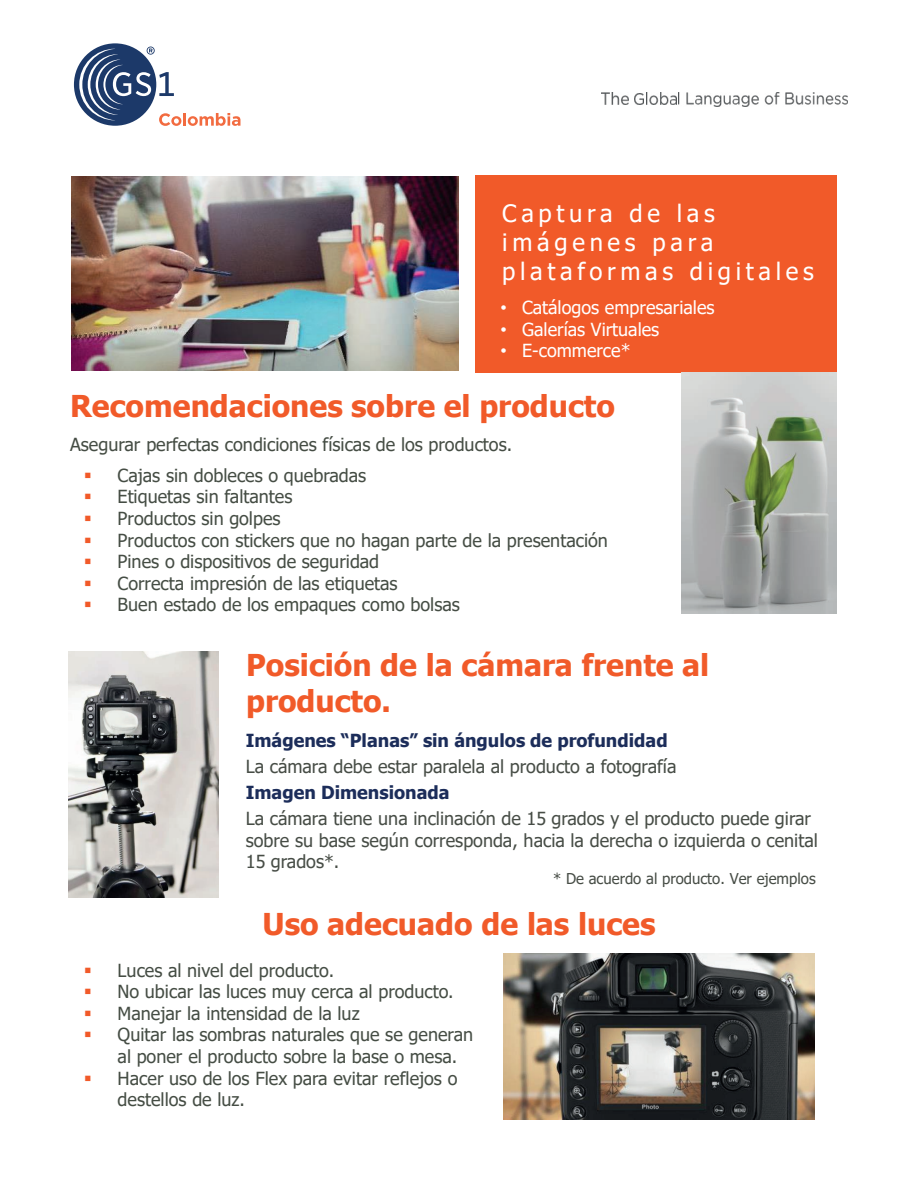
<style>
.page{position:relative;width:918px;height:1188px;background:#fff}
.page>*{position:absolute;margin:0;border:0;box-sizing:border-box;transform-origin:0 0}
.t1{font:700 30px/36px "Tahoma";color:#f15a29}
.t2{font:24px/28.8px "Tahoma";letter-spacing:.195em;color:#fff}
.t3{font:18px/21.6px "Tahoma";color:#454d44}
.t4{font:18px/21.6px "Tahoma";color:#474d46}
.t5{font:700 18px "Tahoma";color:#1c2d5a}
.t6{font:18px "Tahoma";color:#fff}
.t7{font:15px "Tahoma";color:#474d46}
.s1{font-family:"Arial"}
.s2{color:#f15a29}
</style>
<div class="page">
<img style="left:72px;top:176px;width:387px;height:194px">
<div style="left:475px;top:175px;width:362px;height:197px;background:#f15a29"></div>
<img style="left:681px;top:372px;width:156px;height:242px">
<img style="left:69px;top:651px;width:149px;height:246px">
<div style="left:74px;top:43px;width:82px;height:83px;background:#1c3969;border-radius:50%"></div>
<svg style="left:79px;top:47px;width:161px;height:79px"></svg>
<img style="left:504px;top:953px;width:310px;height:167px">
<img style="left:602px;top:93px;width:26px;height:11px">
<svg style="left:634px;top:93px;width:10px;height:11px"></svg>
<img style="left:646px;top:93px;width:30px;height:11px">
<img style="left:679px;top:93px;width:169px;height:13px">
<h2 class="t2" style="left:502px;top:200px;width:313px">Captura de las imágenes para plataformas digitales</h2>
<p class="t6" style="left:501px;top:295px;width:216px"><span class="s1">•</span> Catálogos empresariales</p>
<p class="t6" style="left:501px;top:317px;width:160px"><span class="s1">•</span> Galerías Virtuales</p>
<p class="t6" style="left:501px;top:339px;width:132px"><span class="s1">•</span> E-commerce*</p>
<h1 class="t1" style="left:70px;top:389px;width:546px">Recomendaciones sobre el producto</h1>
<p class="t3" style="left:70px;top:435px;width:444px">Asegurar perfectas condiciones físicas de los productos.</p>
<p class="t3" style="left:84px;top:465px;width:284px"><span class="s2">▪</span> Cajas sin dobleces o quebradas</p>
<p class="t3" style="left:84px;top:487px;width:210px"><span class="s2">▪</span> Etiquetas sin faltantes</p>
<p class="t3" style="left:84px;top:509px;width:198px"><span class="s2">▪</span> Productos sin golpes</p>
<p class="t3" style="left:84px;top:530px;width:526px"><span class="s2">▪</span> Productos con stickers que no hagan parte de la presentación</p>
<p class="t3" style="left:84px;top:552px;width:297px"><span class="s2">▪</span> Pines o dispositivos de seguridad</p>
<p class="t3" style="left:84px;top:573px;width:315px"><span class="s2">▪</span> Correcta impresión de las etiquetas</p>
<p class="t3" style="left:84px;top:595px;width:378px"><span class="s2">▪</span> Buen estado de los empaques como bolsas</p>
<h1 class="t1" style="left:246px;top:648px;width:464px">Posición de la cámara frente al producto.</h1>
<p class="t5" style="left:246px;top:728px;width:423px">Imágenes “Planas” sin ángulos de profundidad</p>
<p class="t4" style="left:246px;top:757px;width:432px">La cámara debe estar paralela al producto a fotografía</p>
<p class="t5" style="left:246px;top:780px;width:205px">Imagen Dimensionada</p>
<p class="t4" style="left:246px;top:809px;width:574px">La cámara tiene una inclinación de 15 grados y el producto puede girar sobre su base según corresponda, hacia la derecha o izquierda o cenital<br>15 grados*.</p>
<p class="t7" style="left:553px;top:868px;width:264px">* De acuerdo al producto. Ver ejemplos</p>
<h1 class="t1" style="left:262px;top:907px;width:395px">Uso adecuado de las luces</h1>
<p class="t3" style="left:84px;top:960px;width:252px"><span class="s2">▪</span> Luces al nivel del producto.</p>
<p class="t3" style="left:84px;top:982px;width:371px"><span class="s2">▪</span> No ubicar las luces muy cerca al producto.</p>
<p class="t3" style="left:84px;top:1004px;width:277px"><span class="s2">▪</span> Manejar la intensidad de la luz</p>
<p class="t3" style="left:118px;top:1025px;width:357px;text-indent:-34px"><span class="s2">▪</span> Quitar las sombras naturales que se generan al poner el producto sobre la base o mesa.</p>
<p class="t3" style="left:118px;top:1068px;width:341px;text-indent:-34px"><span class="s2">▪</span> Hacer uso de los Flex para evitar reflejos o destellos de luz.</p>
</div>
